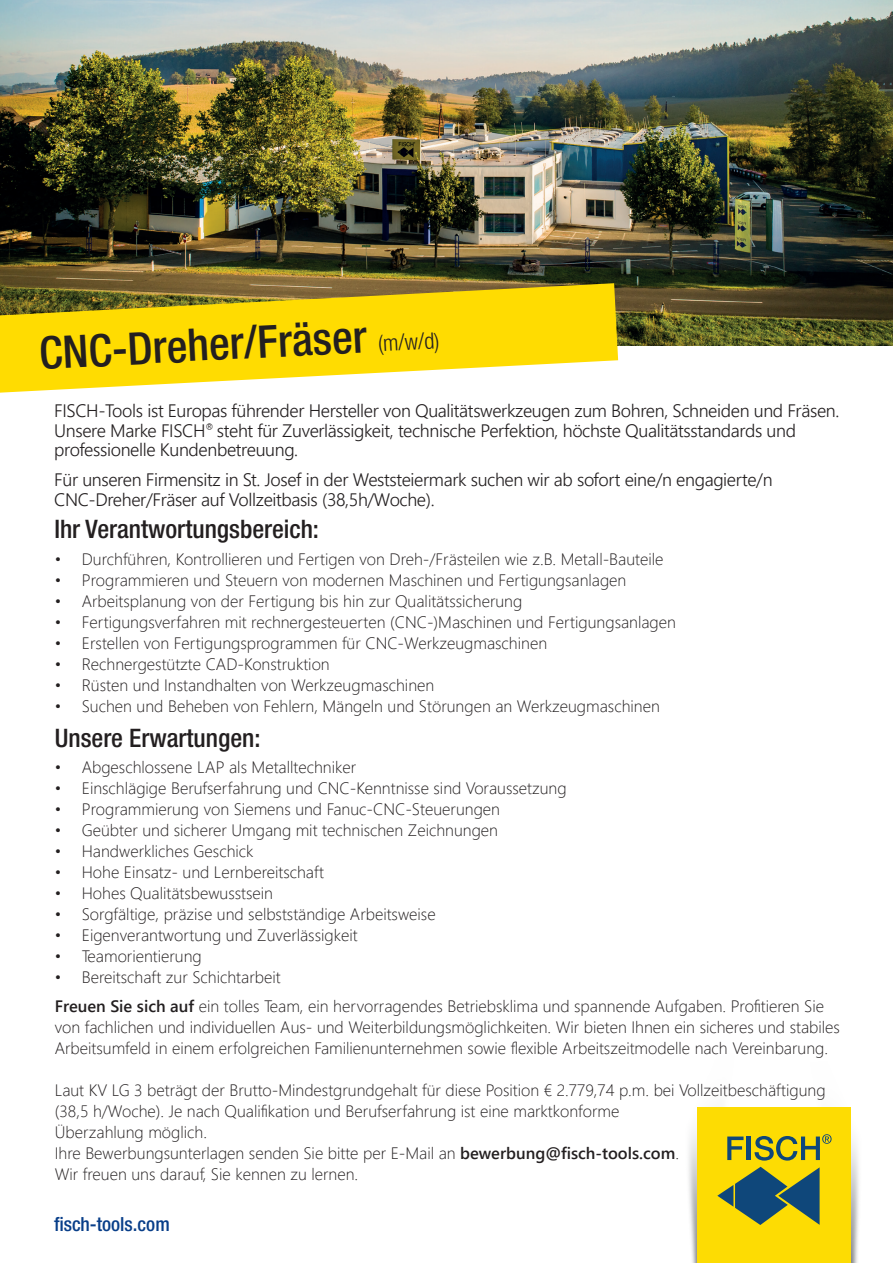
<style>
.page{position:relative;width:893px;height:1263px;background:#fff}
.page>*{position:absolute;margin:0;border:0;box-sizing:border-box;transform-origin:0 0}
.t1{font:500 condensed 45px "Helvetica Neue LT Std";color:#231f20}
.t2{font:500 condensed 25.5px "Helvetica Neue LT Std";color:#231f20}
.t3{font:500 condensed 19.5px "Helvetica Neue LT Std";color:#083e89}
.t4{font:300 18px/19.5px "Segoe UI";letter-spacing:-.02em;color:#231f20}
.t5{font:300 16.5px/21px "Segoe UI";color:#231f20}
.s1{font-weight:300;font-size:22.5px}
.s2{font-weight:600}
</style>
<div class="page">
<img style="left:0;top:0;width:893px;height:345px">
<svg style="left:0;top:283px;width:618px;height:110px;fill:#ffdc01"></svg>
<img style="left:689px;top:1130px;width:8px;height:133px">
<img style="left:851px;top:1139px;width:8px;height:124px">
<div style="left:697px;top:1107px;width:154px;height:156px;background:#fddc03"></div>
<svg style="left:727px;top:1136px;width:16px;height:24px"></svg>
<hr style="left:747px;top:1136px;width:4px;height:24px;background:#0f477a">
<svg style="left:754px;top:1134px;width:78px;height:26px"></svg>
<svg style="left:717px;top:1167px;width:103px;height:58px"></svg>
<h1 class="t1" style="left:38px;top:326px;width:401px;rotate:-3deg">CNC-Dreher/Fräser <span class="s1">(m/w/d)</span></h1>
<p class="t4" style="left:54px;top:399px;width:787px">FISCH-Tools ist Europas führender Hersteller von Qualitätswerkzeugen zum Bohren, Schneiden und Fräsen.<br>Unsere Marke FISCH<sup>®</sup> steht für Zuverlässigkeit, technische Perfektion, höchste Qualitätsstandards und professionelle Kundenbetreuung.</p>
<p class="t4" style="left:54px;top:468px;width:720px">Für unseren Firmensitz in St. Josef in der Weststeiermark suchen wir ab sofort eine/n engagierte/n<br>CNC-Dreher/Fräser auf Vollzeitbasis (38,5h/Woche).</p>
<h2 class="t2" style="left:54px;top:514px;width:266px">Ihr Verantwortungsbereich:</h2>
<p class="t5" style="left:55px;top:547px;width:610px">• Durchführen, Kontrollieren und Fertigen von Dreh-/Frästeilen wie z.B. Metall-Bauteile</p>
<p class="t5" style="left:55px;top:568px;width:573px">• Programmieren und Steuern von modernen Maschinen und Fertigungsanlagen</p>
<p class="t5" style="left:55px;top:589px;width:469px">• Arbeitsplanung von der Fertigung bis hin zur Qualitätssicherung</p>
<p class="t5" style="left:55px;top:610px;width:623px">• Fertigungsverfahren mit rechnergesteuerten (CNC-)Maschinen und Fertigungsanlagen</p>
<p class="t5" style="left:55px;top:631px;width:494px">• Erstellen von Fertigungsprogrammen für CNC-Werkzeugmaschinen</p>
<p class="t5" style="left:55px;top:652px;width:276px">• Rechnergestützte CAD-Konstruktion</p>
<p class="t5" style="left:55px;top:673px;width:381px">• Rüsten und Instandhalten von Werkzeugmaschinen</p>
<p class="t5" style="left:55px;top:694px;width:607px">• Suchen und Beheben von Fehlern, Mängeln und Störungen an Werkzeugmaschinen</p>
<h2 class="t2" style="left:55px;top:722px;width:207px">Unsere Erwartungen:</h2>
<p class="t5" style="left:55px;top:755px;width:303px">• Abgeschlossene LAP als Metalltechniker</p>
<p class="t5" style="left:55px;top:776px;width:513px">• Einschlägige Berufserfahrung und CNC-Kenntnisse sind Voraussetzung</p>
<p class="t5" style="left:55px;top:797px;width:447px">• Programmierung von Siemens und Fanuc-CNC-Steuerungen</p>
<p class="t5" style="left:55px;top:818px;width:445px">• Geübter und sicherer Umgang mit technischen Zeichnungen</p>
<p class="t5" style="left:55px;top:839px;width:200px">• Handwerkliches Geschick</p>
<p class="t5" style="left:55px;top:860px;width:271px">• Hohe Einsatz- und Lernbereitschaft</p>
<p class="t5" style="left:55px;top:881px;width:220px">• Hohes Qualitätsbewusstsein</p>
<p class="t5" style="left:55px;top:902px;width:382px">• Sorgfältige, präzise und selbstständige Arbeitsweise</p>
<p class="t5" style="left:55px;top:923px;width:304px">• Eigenverantwortung und Zuverlässigkeit</p>
<p class="t5" style="left:55px;top:944px;width:149px">• Teamorientierung</p>
<p class="t5" style="left:55px;top:962px;width:771px;line-height:28px">• Bereitschaft zur Schichtarbeit<br><span class="s2">Freuen Sie sich auf</span> ein tolles Team, ein hervorragendes Betriebsklima und spannende Aufgaben. Profitieren Sie</p>
<p class="t5" style="left:55px;top:1014px;width:787px">von fachlichen und individuellen Aus- und Weiterbildungsmöglichkeiten. Wir bieten Ihnen ein sicheres und stabiles<br>Arbeitsumfeld in einem erfolgreichen Familienunternehmen sowie flexible Arbeitszeitmodelle nach Vereinbarung.</p>
<p class="t5" style="left:55px;top:1077px;width:772px">Laut KV LG 3 beträgt der Brutto-Mindestgrundgehalt für diese Position € 2.779,74 p.m. bei Vollzeitbeschäftigung (38,5 h/Woche). Je nach Qualifikation und Berufserfahrung ist eine marktkonforme<br>Überzahlung möglich.<br>Ihre Bewerbungsunterlagen senden Sie bitte per E-Mail an <span class="s2">bewerbung@fisch-tools.com</span>.<br>Wir freuen uns darauf, Sie kennen zu lernen.</p>
<p class="t3" style="left:54px;top:1212px;width:117px">fisch-tools.com</p>
</div>
